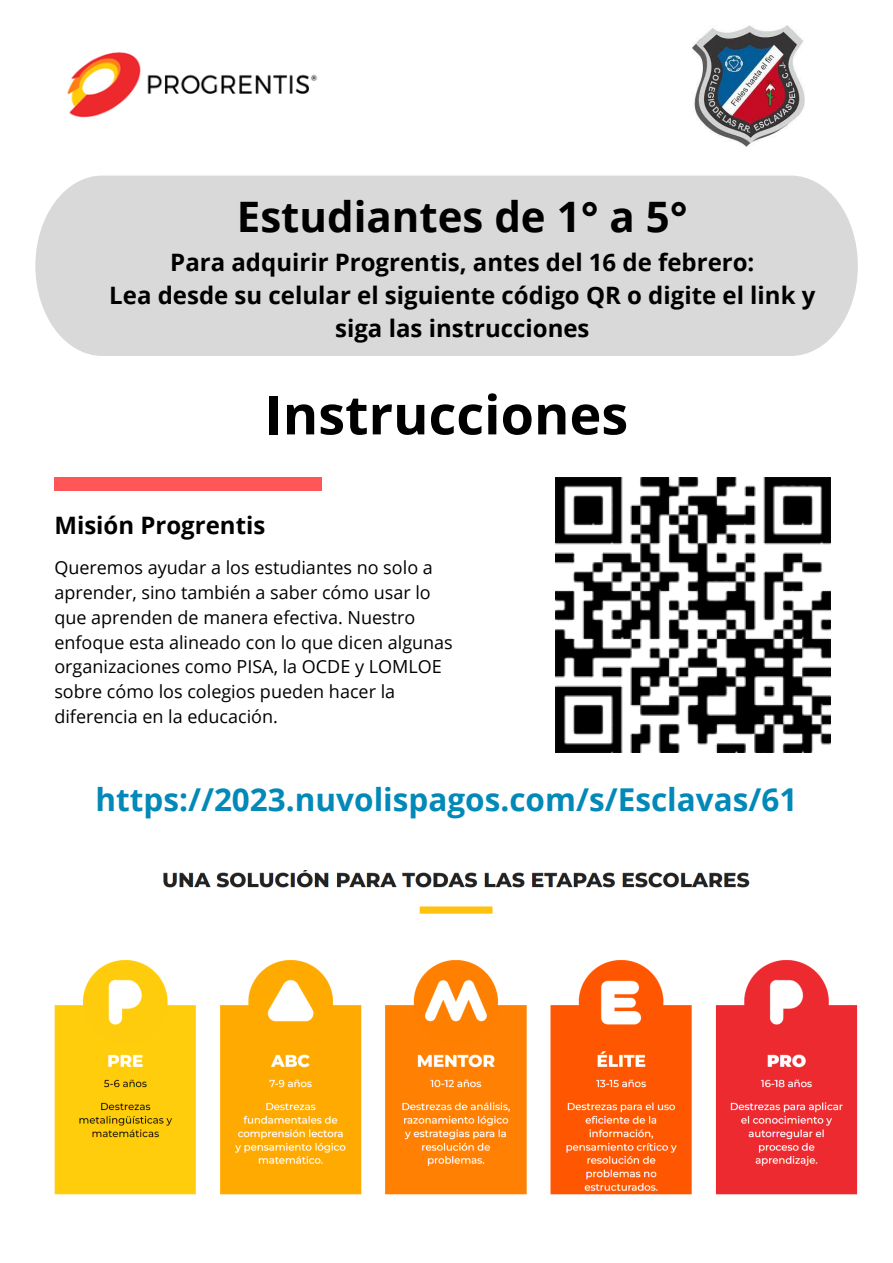
<style>
.page{position:relative;width:893px;height:1263px;background:#fff}
.page>*{position:absolute;margin:0;border:0;box-sizing:border-box;transform-origin:0 0}
.t1{font:700 54px "Open Sans";color:#000}
.t2{font:700 42px "Open Sans";color:#000}
.t3{font:700 31.5px "Open Sans";color:#0289b7}
.t4{font:700 24px/33.2px "Open Sans";color:#000;text-align:center}
.t5{font:18px/24.8px "Open Sans";color:#000}
</style>
<div class="page">
<img style="left:67px;top:52px;width:251px;height:66px">
<div style="left:35px;top:176px;width:823px;height:180px;background:#d9d9d9"></div>
<div style="left:54px;top:477px;width:268px;height:14px;background:#ff5757"></div>
<img style="left:54px;top:870px;width:804px;height:325px">
<img style="left:692px;top:26px;width:112px;height:121px">
<img style="left:555px;top:477px;width:275px;height:275px">
<p class="t2" style="left:237px;top:188px;width:452px">Estudiantes de 1° a 5°</p>
<p class="t4" style="left:109px;top:245px;width:707px">Para adquirir Progrentis, antes del 16 de febrero:<br>Lea desde su celular el siguiente código QR o digite el link y siga las instrucciones</p>
<p class="t1" style="left:265px;top:377px;width:365px">Instrucciones</p>
<h2 class="t4" style="left:54px;top:508px;width:212px">Misión Progrentis</h2>
<p class="t5" style="left:54px;top:555px;width:400px">Queremos ayudar a los estudiantes no solo a aprender, sino también a saber cómo usar lo que aprenden de manera efectiva. Nuestro enfoque esta alineado con lo que dicen algunas organizaciones como PISA, la OCDE y LOMLOE sobre cómo los colegios pueden hacer la diferencia en la educación.</p>
<p class="t3" style="left:95px;top:777px;width:703px">https://2023.nuvolispagos.com/s/Esclavas/61</p>
</div>
